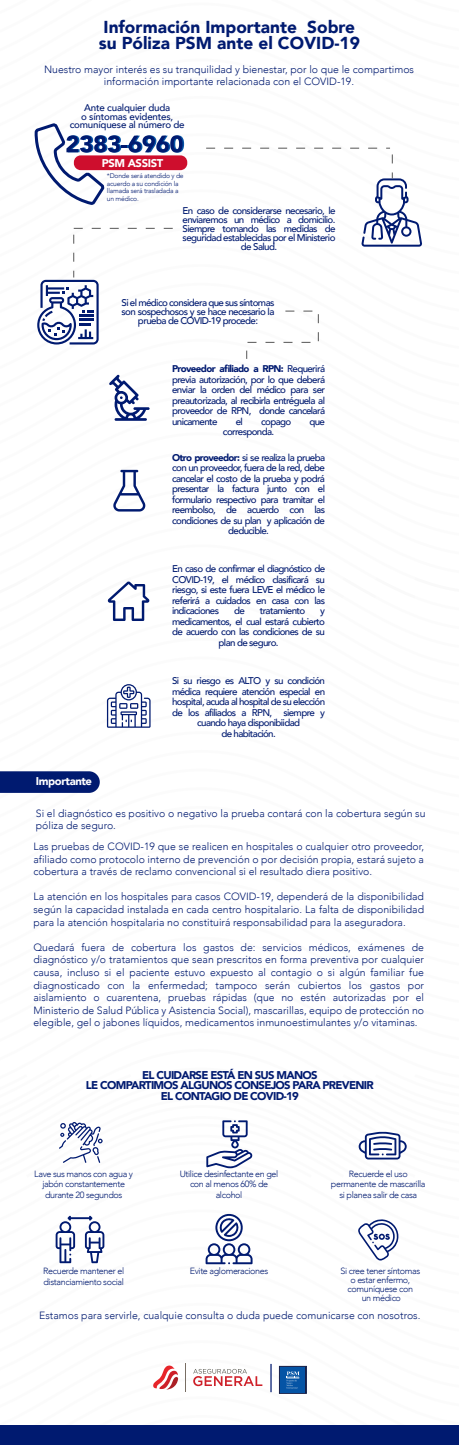
<style>
.page{position:relative;width:459px;height:1445px;background:#fff}
.page>*{position:absolute;margin:0;border:0;box-sizing:border-box;transform-origin:0 0}
.t1{font:900 17.25px/15.8px "Avenir";color:#001a70}
.t2{font:900 11.25px/10.5px "Avenir";letter-spacing:-.065em;color:#001a70;text-align:center}
.t3{font:900 11.25px "Avenir";letter-spacing:-.035em;color:#fff}
.t4{font:300 10.5px/12.6px "Avenir";color:#001a70;text-align:justify}
.t5{font:500 9.75px/10.5px "Avenir";letter-spacing:-.065em;color:#001a70;text-align:center}
.t6{font:500 9.75px/8.2px "Avenir";letter-spacing:-.02em;color:#001a70;text-align:center}
.t7{font:300 9px/10.8px "Avenir";letter-spacing:-.04em;color:#001a70;text-align:center}
.t8{font:300 6.75px/7.5px "Avenir";letter-spacing:-.025em;color:#001a70}
.s1{font-weight:900}
</style>
<div class="page">
<div style="left:74px;top:155px;width:113px;height:15px;background:#ce0e2d;border-radius:7px"></div>
<svg style="left:34px;top:123px;width:150px;height:82px"></svg>
<svg style="left:0;top:771px;width:100px;height:21px;background:#092275"></svg>
<svg style="left:56px;top:1215px;width:48px;height:47px"></svg>
<svg style="left:59px;top:1120px;width:348px;height:49px"></svg>
<svg style="left:206px;top:1213px;width:47px;height:50px"></svg>
<svg style="left:358px;top:1219px;width:41px;height:41px"></svg>
<svg style="left:74px;top:228px;width:99px;height:1px"></svg>
<svg style="left:206px;top:148px;width:216px;height:99px"></svg>
<svg style="left:37px;top:235px;width:62px;height:109px"></svg>
<svg style="left:246px;top:310px;width:73px;height:49px"></svg>
<svg style="left:107px;top:581px;width:43px;height:40px"></svg>
<svg style="left:107px;top:684px;width:44px;height:43px"></svg>
<svg style="left:0;top:1363px;width:459px;height:81px"></svg>
<svg style="left:109px;top:374px;width:41px;height:47px"></svg>
<svg style="left:113px;top:470px;width:33px;height:41px"></svg>
<h1 class="t1" style="left:99px;top:19px;width:263px">Información Importante Sobre su Póliza PSM ante el COVID-19</h1>
<p class="t4" style="left:44px;top:63px;width:372px;text-align:center">Nuestro mayor interés es su tranquilidad y bienestar, por lo que le compartimos información importante relacionada con el COVID-19.</p>
<p class="t6" style="left:70px;top:103px;width:116px">Ante cualquier duda<br>o síntomas evidentes, comuníquese al número de</p>
<p class="t3" style="left:102px;top:153px;width:63px">PSM ASSIST</p>
<p class="t8" style="left:107px;top:172px;width:78px">*Donde será atendido y de acuerdo a su condición la llamada será trasladada a un médico.</p>
<p class="t5" style="left:183px;top:205px;width:154px;line-height:9px">En caso de considerarse necesario, le enviaremos un médico a domicilio.<br>Siempre tomando las medidas de seguridad establecidas por el Ministerio de Salud.</p>
<p class="t5" style="left:122px;top:298px;width:154px;line-height:9px">Si el médico considera que sus síntomas son sospechosos y se hace necesario la prueba de COVID-19 procede:</p>
<p class="t5" style="left:172px;top:363px;width:154px;text-align:justify"><span class="s1">Proveedor afiliado a RPN:</span> Requerirá previa autorización, por lo que deberá enviar la orden del médico para ser preautorizada, al recibirla entréguela al proveedor de RPN, donde cancelará unicamente</p>
<p class="t5" style="left:236px;top:415px;width:9px">el</p>
<p class="t5" style="left:261px;top:415px;width:32px">copago</p>
<p class="t5" style="left:310px;top:415px;width:17px">que</p>
<p class="t5" style="left:223px;top:426px;width:53px">corresponda.</p>
<p class="t5" style="left:172px;top:451px;width:154px"><span class="s1">Otro proveedor:</span> si se realiza la prueba con un proveedor, fuera de la red, debe cancelar el costo de la prueba y podrá presentar la factura junto con el formulario respectivo para tramitar el reembolso, de acuerdo con las condiciones de su plan y aplicación de deducible.</p>
<p class="t5" style="left:172px;top:563px;width:154px;text-align:justify">En caso de confirmar el diagnóstico de COVID-19, el médico clasificará su riesgo, si este fuera LEVE el médico le referirá a cuidados en casa con las indicaciones</p>
<p class="t5" style="left:234px;top:605px;width:12px">de</p>
<p class="t5" style="left:260px;top:605px;width:47px">tratamiento</p>
<p class="t5" style="left:320px;top:605px;width:6px">y</p>
<p class="t5" style="left:172px;top:615px;width:154px">medicamentos, el cual estará cubierto</p>
<p class="t5" style="left:172px;top:626px;width:154px">de acuerdo con las condiciones de su</p>
<p class="t5" style="left:219px;top:636px;width:61px">plan de seguro.</p>
<p class="t3" style="left:36px;top:771px;width:58px">Importante</p>
<p class="t5" style="left:172px;top:675px;width:154px">Si su riesgo es ALTO y su condición médica requiere atención especial en hospital, acuda al hospital de su elección de los afiliados a RPN, siempre y cuando haya disponibiidad<br>de habitación.</p>
<p class="t4" style="left:36px;top:806px;width:391px">Si el diagnóstico es positivo o negativo la prueba contará con la cobertura según su póliza de seguro.</p>
<p class="t4" style="left:33px;top:840px;width:392px">Las pruebas de COVID-19 que se realicen en hospitales o cualquier otro proveedor, afiliado como protocolo interno de prevención o por decisión propia, estará sujeto a cobertura a través de reclamo convencional si el resultado diera positivo.</p>
<p class="t4" style="left:33px;top:890px;width:392px">La atención en los hospitales para casos COVID-19, dependerá de la disponibilidad según la capacidad instalada en cada centro hospitalario. La falta de disponibilidad para la atención hospitalaria no constituirá responsabilidad para la aseguradora.</p>
<p class="t4" style="left:33px;top:940px;width:392px">Quedará fuera de cobertura los gastos de: servicios médicos, exámenes de diagnóstico y/o tratamientos que sean prescritos en forma preventiva por cualquier causa, incluso si el paciente estuvo expuesto al contagio o si algún familiar fue diagnosticado con la enfermedad; tampoco serán cubiertos los gastos por aislamiento o cuarentena, pruebas rápidas (que no estén autorizadas por el Ministerio de Salud Pública y Asistencia Social), mascarillas, equipo de protección no elegible, gel o jabones líquidos, medicamentos inmunoestimulantes y/o vitaminas.</p>
<p class="t2" style="left:86px;top:1069px;width:289px">EL CUIDARSE ESTÁ EN SUS MANOS<br>LE COMPARTIMOS ALGUNOS CONSEJOS PARA PREVENIR<br>EL CONTAGIO DE COVID-19</p>
<p class="t7" style="left:34px;top:1167px;width:100px">Lave sus manos con agua y jabón constantemente durante 20 segundos</p>
<p class="t7" style="left:180px;top:1167px;width:100px">Utilice desinfectante en gel con al menos 60% de alcohol</p>
<p class="t7" style="left:331px;top:1167px;width:96px">Recuerde el uso permanente de mascarilla si planea salir de casa</p>
<p class="t7" style="left:43px;top:1265px;width:83px;text-align:left">Recuerde mantener el distanciamiento social</p>
<p class="t7" style="left:190px;top:1265px;width:80px">Evite aglomeraciones</p>
<p class="t7" style="left:340px;top:1266px;width:81px;line-height:9px">Si cree tener síntomas o estar enfermo, comuníquese con<br>un médico</p>
<p class="t4" style="left:39px;top:1308px;width:383px">Estamos para servirle, cualquie consulta o duda puede comunicarse con nosotros.</p>
</div>
